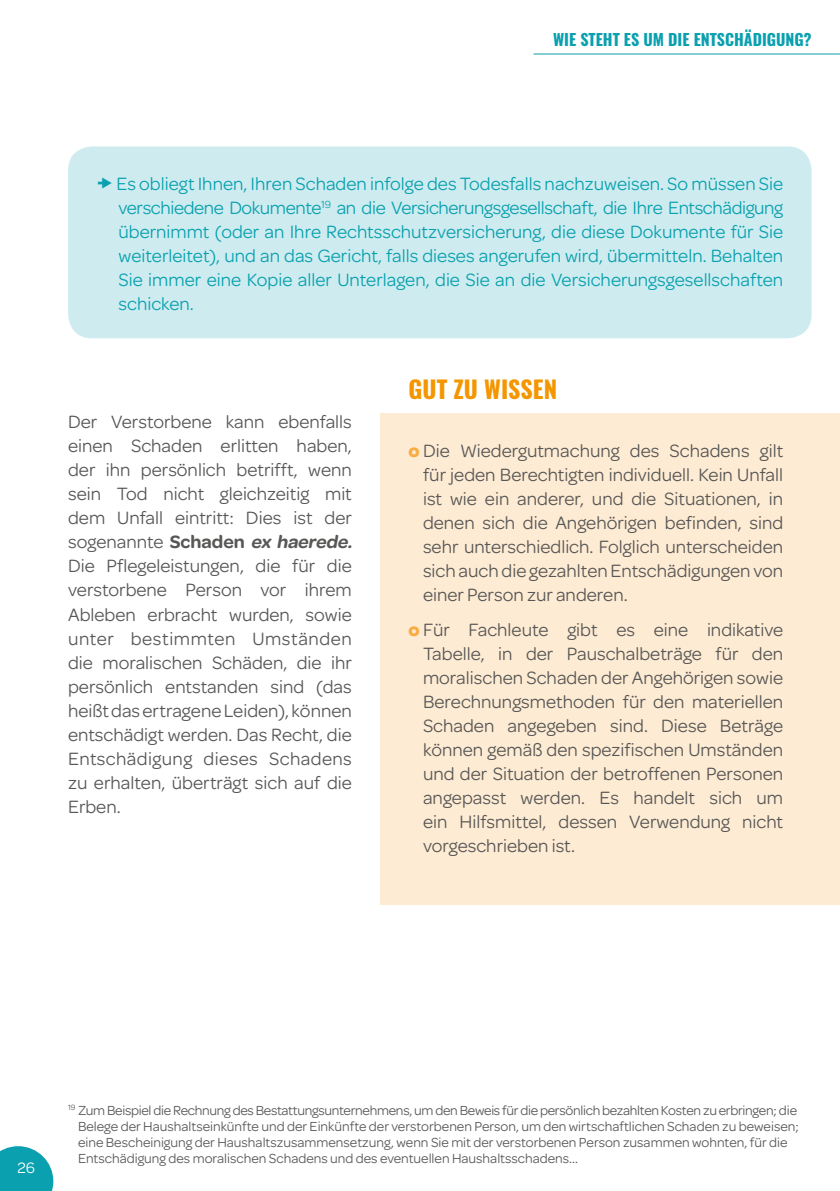
<style>
.page{position:relative;width:840px;height:1191px;background:#fff}
.page>*{position:absolute;margin:0;border:0;box-sizing:border-box;transform-origin:0 0}
.t1{font:700 24px "Oswald";color:#f49600}
.t2{font:19px/24px "Omnes";color:#575756;text-align:justify}
.t3{font:19px/24px "Omnes";color:#0aa0af;text-align:justify}
.t4{font:700 16px "Oswald";color:#0aa0af}
.t5{font:16px "Omnes";color:#fff}
.t6{font:14px/16px "Omnes";color:#575756}
.s1{font-weight:600}
.s2{font-weight:600;font-style:italic}
.s3{font-weight:700;color:#f8ac41}
</style>
<div class="page">
<div style="left:68px;top:146px;width:743px;height:192px;background:#ceecef;border-radius:24px"></div>
<div style="left:380px;top:413px;width:459px;height:491px;background:#feebd3"></div>
<hr style="left:533px;top:54px;width:306px;height:1px;background:#0aa0af">
<svg style="left:0;top:1146px;width:53px;height:45px;background:#28abb9"></svg>
<p class="t4" style="left:552px;top:28px;width:260px">WIE STEHT ES UM DIE ENTSCHÄDIGUNG?</p>
<p class="t3" style="left:116px;top:172px;width:667px">Es obliegt Ihnen, Ihren Schaden infolge des Todesfalls nachzuweisen. So müssen Sie verschiedene Dokumente<sup>19</sup> an die Versicherungsgesellschaft, die Ihre Entschädigung übernimmt (oder an Ihre Rechtsschutzversicherung, die diese Dokumente für Sie weiterleitet), und an das Gericht, falls dieses angerufen wird, übermitteln. Behalten Sie immer eine Kopie aller Unterlagen, die Sie an die Versicherungsgesellschaften schicken.</p>
<p class="t2" style="left:68px;top:410px;width:289px;text-align:left">Der Verstorbene kann ebenfalls einen Schaden erlitten haben, der ihn persönlich betrifft, wenn sein Tod nicht gleichzeitig mit dem Unfall eintritt: Dies ist der sogenannte <span class="s1">Schaden</span> <span class="s2">ex haerede.<br></span>Die Pflegeleistungen, die für die verstorbene Person vor ihrem<br>Ableben erbracht wurden, sowie unter bestimmten Umständen die moralischen Schäden, die ihr persönlich entstanden sind (das heißt das ertragene Leiden), können entschädigt werden. Das Recht, die<br>Entschädigung dieses Schadens zu erhalten, überträgt sich auf die<br>Erben.</p>
<p class="t1" style="left:408px;top:373px;width:150px">GUT ZU WISSEN</p>
<p class="t2" style="left:423px;top:438px;width:361px;text-indent:-14px"><span class="s3">o</span> Die Wiedergutmachung des Schadens gilt für jeden Berechtigten individuell. Kein Unfall ist wie ein anderer, und die Situationen, in denen sich die Angehörigen befinden, sind sehr unterschiedlich. Folglich unterscheiden sich auch die gezahlten Entschädigungen von einer Person zur anderen.</p>
<p class="t2" style="left:423px;top:618px;width:361px;text-indent:-14px"><span class="s3">o</span> Für Fachleute gibt es eine indikative Tabelle, in der Pauschalbeträge für den moralischen Schaden der Angehörigen sowie Berechnungsmethoden für den materiellen Schaden angegeben sind. Diese Beträge können gemäß den spezifischen Umständen und der Situation der betroffenen Personen angepasst werden. Es handelt sich um ein Hilfsmittel, dessen Verwendung nicht vorgeschrieben ist.</p>
<p class="t5" style="left:17px;top:1159px;width:19px">26</p>
<p class="t6" style="left:78px;top:1102px;width:721px;text-indent:-10px"><sup>19</sup> Zum Beispiel die Rechnung des Bestattungsunternehmens, um den Beweis für die persönlich bezahlten Kosten zu erbringen; die Belege der Haushaltseinkünfte und der Einkünfte der verstorbenen Person, um den wirtschaftlichen Schaden zu beweisen; eine Bescheinigung der Haushaltszusammensetzung, wenn Sie mit der verstorbenen Person zusammen wohnten, für die Entschädigung des moralischen Schadens und des eventuellen Haushaltsschadens...</p>
</div>
